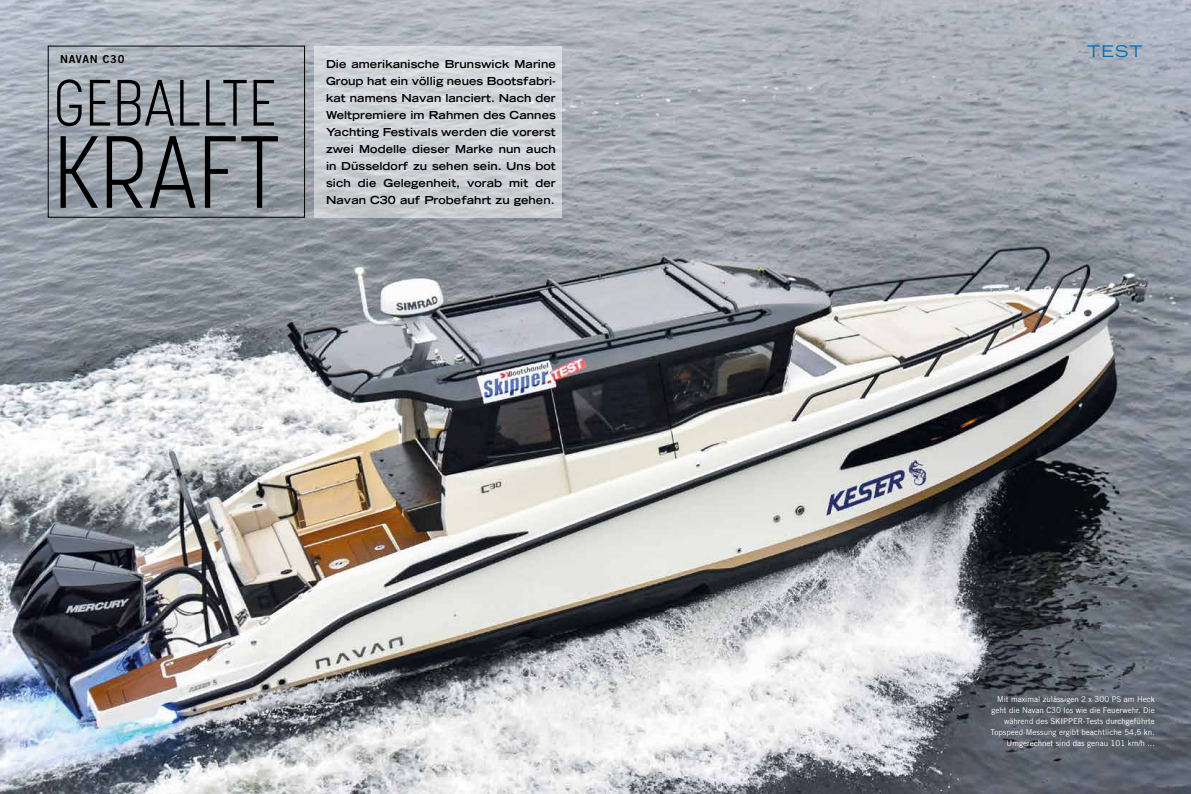
<style>
.page{position:relative;width:1191px;height:794px;background:#fff}
.page>*{position:absolute;margin:0;border:0;box-sizing:border-box;transform-origin:0 0}
.t1{font:300 101.6px "Korolev Condensed";letter-spacing:.01em;color:#000}
.t2{font:300 64.8px "Korolev Condensed";letter-spacing:.01em;color:#000}
.t3{font:expanded 16px "Trade Gothic LT Std";color:#006dae}
.t4{font:700 expanded 11px/17px "Trade Gothic LT Std";letter-spacing:.005em;color:#000;text-align:justify}
.t5{font:11px "Trade Gothic LT Std Bd 2";letter-spacing:.07em;color:#000}
.t6{font:8px/11px "Trade Gothic LT Std";color:#fff;text-align:right}
</style>
<div class="page">
<img style="left:0;top:0;width:1191px;height:794px">
<div style="left:48px;top:46px;width:257px;height:171px;border:1px solid #000"></div>
<svg style="left:314px;top:46px;width:247px;height:171px;background:#d0d2d6"></svg>
<p class="t5" style="left:60px;top:52px;width:66px">NAVAN C30</p>
<h2 class="t2" style="left:54px;top:65px;width:224px">GEBALLTE</h2>
<h1 class="t1" style="left:54px;top:112px;width:228px">KRAFT</h1>
<p class="t4" style="left:326px;top:55px;width:231px">Die amerikanische Brunswick Marine Group hat ein völlig neues Bootsfabri&shy;kat namens Navan lanciert. Nach der Weltpremiere im Rahmen des Cannes Yachting Festivals werden die vorerst zwei Modelle dieser Marke nun auch in Düsseldorf zu sehen sein. Uns bot sich die Gelegenheit, vorab mit der Navan C30 auf Probefahrt zu gehen.</p>
<h3 class="t3" style="left:1087px;top:41px;width:57px">TEST</h3>
<p class="t6" style="left:990px;top:693px;width:166px">Mit maximal zulässigen 2 x 300 PS am Heck geht die Navan C30 los wie die Feuerwehr. Die während des SKIPPER-Tests durchgeführte Topspeed-Messung ergibt beachtliche 54,5 kn.<br>Umgerechnet sind das genau 101 km/h ...</p>
</div>
